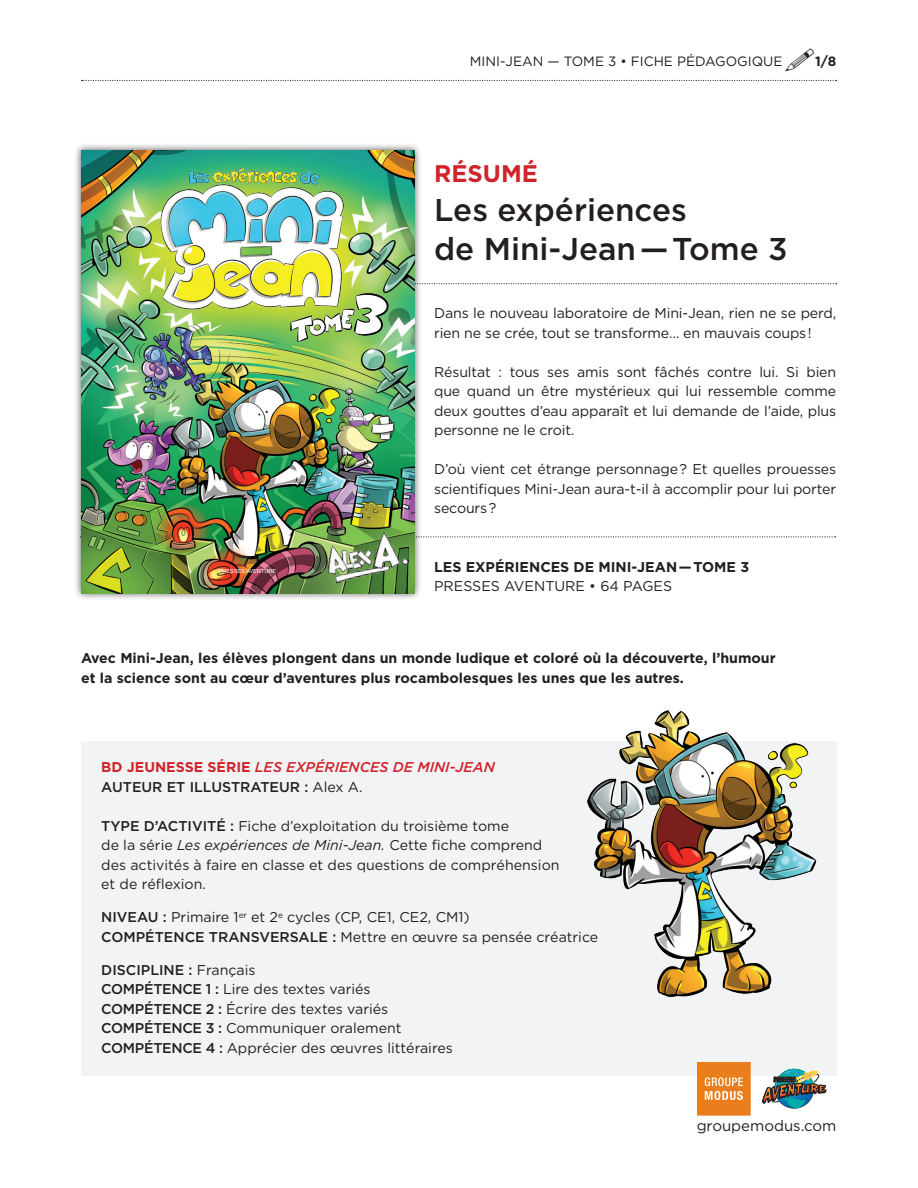
<style>
.page{position:relative;width:918px;height:1188px;background:#fff}
.page>*{position:absolute;margin:0;border:0;box-sizing:border-box;transform-origin:0 0}
.t1{font:500 31.5px/39px "Gotham";color:#231f20}
.t2{font:700 24px "Gotham";color:#d1232a}
.t3{font:15px "Gotham";color:#231f20}
.t4{font:14.25px/19.5px "Gotham";color:#231f20}
.t5{font:700 14.25px/19.5px "Gotham";color:#231f20}
.t6{font:500 14.25px "Gotham";color:#231f20}
.t7{font:italic 500 14.25px "Gotham";color:#d1232a}
.t8{font:14.1px/19.5px "Gotham";letter-spacing:-.01em;color:#231f20;text-align:justify}
.t9{font:13.5px "Gotham";color:#231f20}
.t10{font:700 13.5px "Gotham";color:#231f20}
.t11{font:5.55px "Helvetica";color:#fff}
.s1{font-weight:700;font-style:normal}
.s2{font-weight:400}
.s3{font-weight:500}
.s4{font-style:italic}
</style>
<div class="page">
<svg style="left:82px;top:80px;width:755px;height:1px"></svg>
<svg style="left:422px;top:283px;width:415px;height:1px"></svg>
<svg style="left:423px;top:536px;width:413px;height:1px"></svg>
<div style="left:74px;top:143px;width:348px;height:458px;background:#231f20;opacity:.75"></div>
<img style="left:81px;top:151px;width:333px;height:442px">
<img style="left:324px;top:530px;width:86px;height:54px">
<img style="left:114px;top:152px;width:281px;height:189px">
<img style="left:282px;top:284px;width:120px;height:64px">
<div style="left:81px;top:741px;width:756px;height:334px;background:#f2f3f4"></div>
<svg style="left:697px;top:1062px;width:53px;height:54px"></svg>
<img style="left:762px;top:1068px;width:64px;height:41px">
<img style="left:587px;top:710px;width:230px;height:287px">
<p class="t9" style="left:470px;top:54px;width:314px">MINI-JEAN — TOME 3 • FICHE PÉDAGOGIQUE</p>
<p class="t10" style="left:815px;top:54px;width:23px">1/8</p>
<p class="t2" style="left:434px;top:159px;width:105px">RÉSUMÉ</p>
<p class="t1" style="left:434px;top:189px;width:355px">Les expériences<br>de Mini-Jean—Tome 3</p>
<p class="t11" style="left:218px;top:567px;width:59px">PRESSES AVENTURE</p>
<p class="t8" style="left:434px;top:303px;width:404px">Dans le nouveau laboratoire de Mini-Jean, rien ne se perd, rien ne se crée, tout se transforme… en mauvais coups!</p>
<p class="t8" style="left:434px;top:362px;width:404px">Résultat : tous ses amis sont fâchés contre lui. Si bien que quand un être mystérieux qui lui ressemble comme deux gouttes d’eau apparaît et lui demande de l’aide, plus personne ne le croit.</p>
<p class="t8" style="left:434px;top:459px;width:404px">D’où vient cet étrange personnage? Et quelles prouesses scientifiques Mini-Jean aura-t-il à accomplir pour lui porter secours?</p>
<p class="t5" style="left:434px;top:557px;width:317px">LES EXPÉRIENCES DE MINI-JEAN—TOME 3</p>
<p class="t4" style="left:434px;top:576px;width:239px">PRESSES AVENTURE • 64 PAGES</p>
<p class="t5" style="left:81px;top:648px;width:696px">Avec Mini-Jean, les élèves plongent dans un monde ludique et coloré où la découverte, l’humour et la science sont au cœur d’aventures plus rocambolesques les unes que les autres.</p>
<p class="t7" style="left:101px;top:759px;width:395px"><span class="s1">BD JEUNESSE SÉRIE</span> LES EXPÉRIENCES DE MINI-JEAN</p>
<p class="t6" style="left:101px;top:779px;width:263px">AUTEUR ET ILLUSTRATEUR : <span class="s2">Alex A.</span></p>
<p class="t4" style="left:101px;top:816px;width:460px"><span class="s3">TYPE D’ACTIVITÉ :</span> Fiche d’exploitation du troisième tome<br>de la série <span class="s4">Les expériences de Mini-Jean.</span> Cette fiche comprend des activités à faire en classe et des questions de compréhension et de réflexion.</p>
<p class="t4" style="left:101px;top:907px;width:370px"><span class="s3">NIVEAU :</span> Primaire 1<sup>er</sup> et 2<sup>e</sup> cycles (CP, CE1, CE2, CM1)</p>
<p class="t4" style="left:101px;top:927px;width:499px"><span class="s3">COMPÉTENCE TRANSVERSALE :</span> Mettre en œuvre sa pensée créatrice</p>
<p class="t6" style="left:101px;top:962px;width:156px">DISCIPLINE : <span class="s2">Français</span></p>
<p class="t4" style="left:101px;top:979px;width:271px"><span class="s3">COMPÉTENCE 1 :</span> Lire des textes variés</p>
<p class="t4" style="left:101px;top:999px;width:289px"><span class="s3">COMPÉTENCE 2 :</span> Écrire des textes variés</p>
<p class="t4" style="left:101px;top:1018px;width:302px"><span class="s3">COMPÉTENCE 3 :</span> Communiquer oralement</p>
<p class="t4" style="left:101px;top:1038px;width:353px"><span class="s3">COMPÉTENCE 4 :</span> Apprécier des œuvres littéraires</p>
<p class="t3" style="left:697px;top:1118px;width:141px">groupemodus.com</p>
</div>
